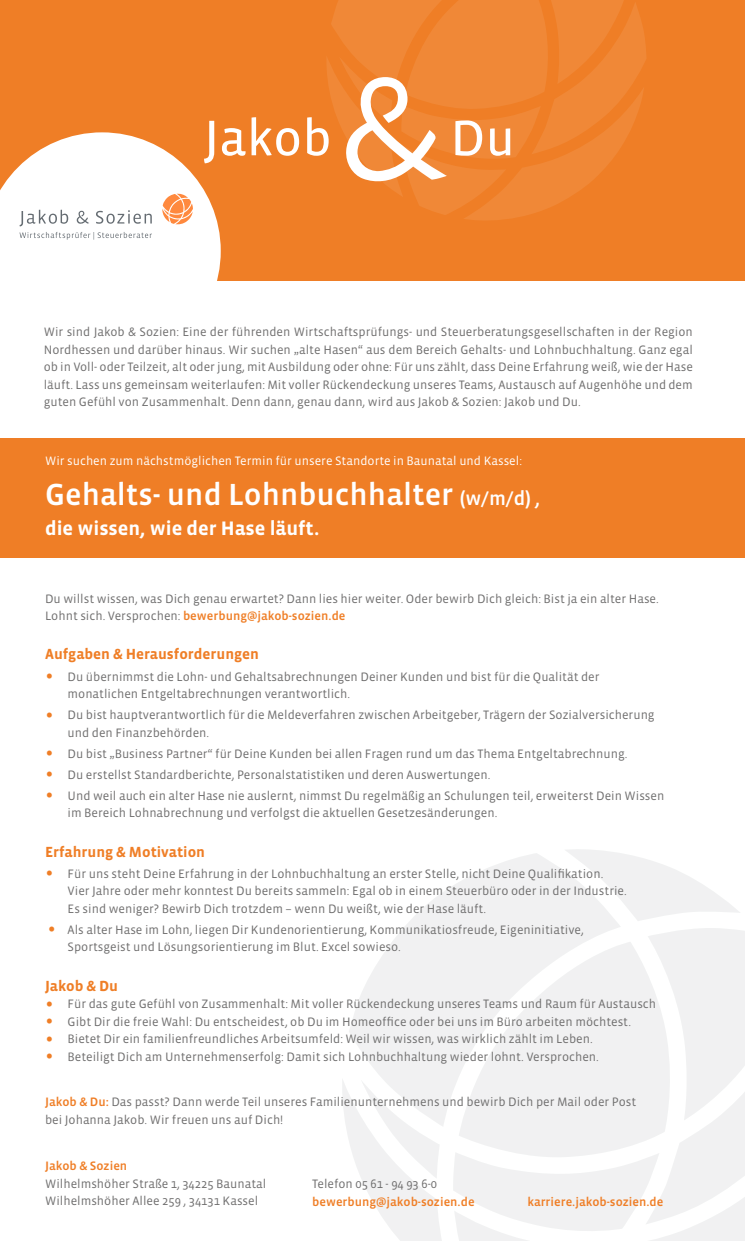
<style>
.page{position:relative;width:745px;height:1241px;background:#fff}
.page>*{position:absolute;margin:0;border:0;box-sizing:border-box;transform-origin:0 0}
.t1{font:51.12px "Vista Sans OTCE";color:#fff}
.t2{font:500 31.25px "Vista Sans OTCE";color:#fff}
.t3{font:700 20px "Vista Sans OTCE";color:#fff}
.t4{font:700 15px "Vista Sans OTCE";color:#ef7e26}
.t5{font:12.5px/17.5px "Vista Sans OTCE";color:#706f6f}
.t6{font:12.5px "Vista Sans OTCE";color:#fff}
.t7{font:500 12.5px "Vista Sans OTCE";color:#ef7e26}
.s1{font-size:20px}
.s2{font-weight:500;color:#ef7e26}
.s3{font-size:25px;color:#ef7e26}
</style>
<div class="page">
<svg style="left:342px;top:928px;width:402px;height:312px"></svg>
<svg style="left:348px;top:853px;width:272px;height:273px;fill:#f1f1f2"></svg>
<svg style="left:563px;top:849px;width:177px;height:72px"></svg>
<div style="left:0;top:0;width:744px;height:280px;background:#ef7e26"></div>
<svg style="left:327px;top:0;width:319px;height:220px"></svg>
<svg style="left:0;top:132px;width:220px;height:149px;fill:#fff"></svg>
<svg style="left:162px;top:193px;width:31px;height:32px"></svg>
<svg style="left:20px;top:210px;width:132px;height:16px;background:#e0e2e3"></svg>
<svg style="left:20px;top:232px;width:132px;height:8px"></svg>
<div style="left:0;top:438px;width:744px;height:119px;background:#ef7e26"></div>
<h1 class="t1" style="left:203px;top:109px;width:129px">Jakob</h1>
<h1 class="t1" style="left:450px;top:109px;width:66px">Du</h1>
<p class="t5" style="left:44px;top:323px;width:650px;text-align:justify">Wir sind Jakob &amp; Sozien: Eine der führenden Wirtschaftsprüfungs- und Steuerberatungsgesellschaften in der Region Nordhessen und darüber hinaus. Wir suchen „alte Hasen“ aus dem Bereich Gehalts- und Lohnbuchhaltung. Ganz egal ob in Voll- oder Teilzeit, alt oder jung, mit Ausbildung oder ohne: Für uns zählt, dass Deine Erfahrung weiß, wie der Hase läuft. Lass uns gemeinsam weiterlaufen: Mit voller Rückendeckung unseres Teams, Austausch auf Augenhöhe und dem guten Gefühl von Zusammenhalt. Denn dann, genau dann, wird aus Jakob &amp; Sozien: Jakob und Du.</p>
<p class="t6" style="left:45px;top:454px;width:478px">Wir suchen zum nächstmöglichen Termin für unsere Standorte in Baunatal und Kassel:</p>
<h2 class="t2" style="left:45px;top:476px;width:496px">Gehalts- und Lohnbuchhalter <span class="s1">(w/m/d) ,</span></h2>
<h3 class="t3" style="left:45px;top:516px;width:276px">die wissen, wie der Hase läuft.</h3>
<p class="t5" style="left:45px;top:589px;width:615px">Du willst wissen, was Dich genau erwartet? Dann lies hier weiter. Oder bewirb Dich gleich: Bist ja ein alter Hase.<br>Lohnt sich. Versprochen: <span class="s2">bewerbung@jakob-sozien.de</span></p>
<p class="t4" style="left:45px;top:645px;width:215px">Aufgaben &amp; Herausforderungen</p>
<p class="t5" style="left:68px;top:667px;width:533px;text-indent:-22px"><span class="s3">•</span> Du übernimmst die Lohn- und Gehaltsabrechnungen Deiner Kunden und bist für die Qualität der monatlichen Entgeltabrechnungen verantwortlich.</p>
<p class="t5" style="left:68px;top:706px;width:588px;text-indent:-22px"><span class="s3">•</span> Du bist hauptverantwortlich für die Meldeverfahren zwischen Arbeitgeber, Trägern der Sozialversicherung und den Finanzbehörden.</p>
<p class="t5" style="left:45px;top:744px;width:583px"><span class="s3">•</span> Du bist „Business Partner“ für Deine Kunden bei allen Fragen rund um das Thema Entgeltabrechnung.</p>
<p class="t5" style="left:45px;top:765px;width:446px"><span class="s3">•</span> Du erstellst Standardberichte, Personalstatistiken und deren Auswertungen.</p>
<p class="t5" style="left:68px;top:786px;width:598px;text-indent:-22px"><span class="s3">•</span> Und weil auch ein alter Hase nie auslernt, nimmst Du regelmäßig an Schulungen teil, erweiterst Dein Wissen im Bereich Lohnabrechnung und verfolgst die aktuellen Gesetzesänderungen.</p>
<p class="t4" style="left:45px;top:842px;width:161px">Erfahrung &amp; Motivation</p>
<p class="t5" style="left:68px;top:864px;width:560px;text-indent:-22px"><span class="s3">•</span> Für uns steht Deine Erfahrung in der Lohnbuchhaltung an erster Stelle, nicht Deine Qualifikation.<br>Vier Jahre oder mehr konntest Du bereits sammeln: Egal ob in einem Steuerbüro oder in der Industrie.<br>Es sind weniger? Bewirb Dich trotzdem – wenn Du weißt, wie der Hase läuft.</p>
<p class="t5" style="left:68px;top:920px;width:517px;text-indent:-20px"><span class="s3">•</span> Als alter Hase im Lohn, liegen Dir Kundenorientierung, Kommunikatiosfreude, Eigeninitiative,<br>Sportsgeist und Lösungsorientierung im Blut. Excel sowieso.</p>
<p class="t4" style="left:45px;top:976px;width:75px">Jakob &amp; Du</p>
<p class="t5" style="left:45px;top:994px;width:612px"><span class="s3">•</span> Für das gute Gefühl von Zusammenhalt: Mit voller Rückendeckung unseres Teams und Raum für Austausch</p>
<p class="t5" style="left:45px;top:1012px;width:587px"><span class="s3">•</span> Gibt Dir die freie Wahl: Du entscheidest, ob Du im Homeoffice oder bei uns im Büro arbeiten möchtest.</p>
<p class="t5" style="left:45px;top:1029px;width:549px"><span class="s3">•</span> Bietet Dir ein familienfreundliches Arbeitsumfeld: Weil wir wissen, was wirklich zählt im Leben.</p>
<p class="t5" style="left:45px;top:1047px;width:555px"><span class="s3">•</span> Beteiligt Dich am Unternehmenserfolg: Damit sich Lohnbuchhaltung wieder lohnt. Versprochen.</p>
<p class="t5" style="left:45px;top:1093px;width:592px"><span class="s2">Jakob &amp; Du:</span> Das passt? Dann werde Teil unseres Familienunternehmens und bewirb Dich per Mail oder Post bei Johanna Jakob. Wir freuen uns auf Dich!</p>
<p class="t7" style="left:45px;top:1158px;width:84px">Jakob &amp; Sozien</p>
<p class="t5" style="left:45px;top:1174px;width:223px">Wilhelmshöher Straße 1, 34225 Baunatal<br>Wilhelmshöher Allee 259 , 34131 Kassel</p>
<p class="t5" style="left:312px;top:1174px;width:126px">Telefon 05 61 - 94 93 6-0</p>
<p class="t7" style="left:312px;top:1193px;width:164px">bewerbung@jakob-sozien.de</p>
<p class="t7" style="left:527px;top:1193px;width:137px">karriere.jakob-sozien.de</p>
</div>
